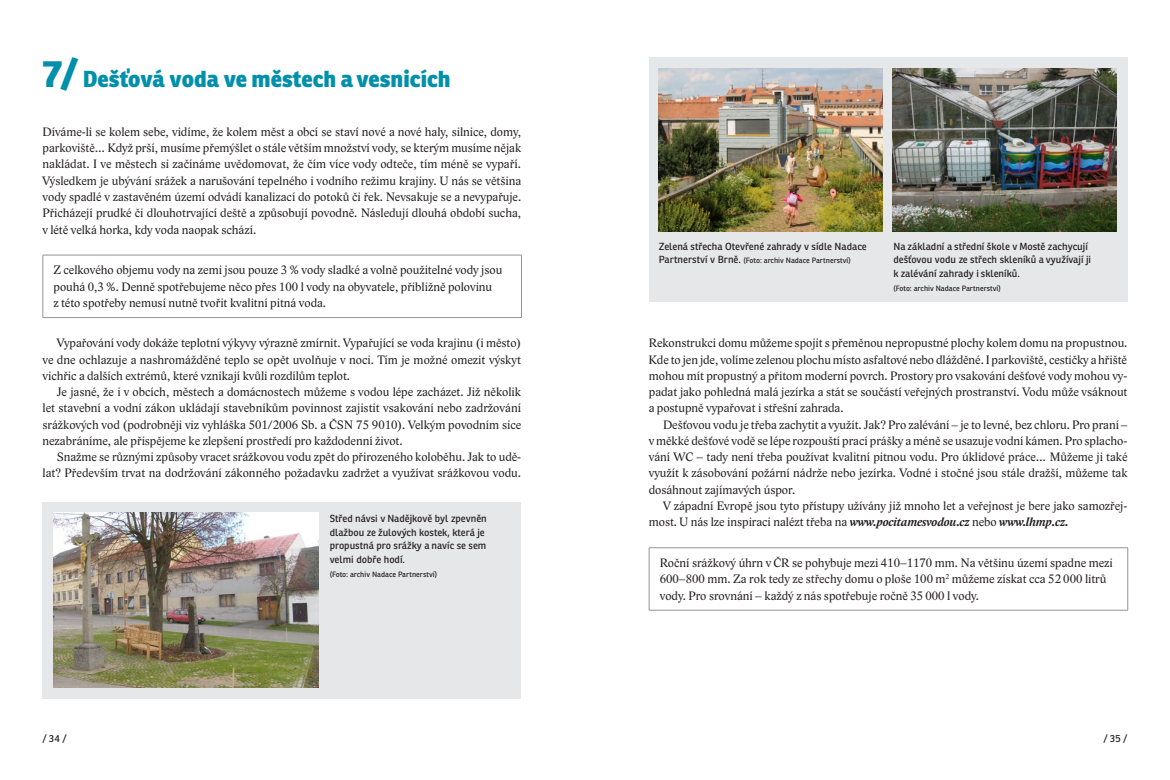
<style>
.page{position:relative;width:1170px;height:780px;background:#fff}
.page>*{position:absolute;margin:0;border:0;box-sizing:border-box;transform-origin:0 0}
.Nadpis_1{font:800 22.5px "Ronnia";color:#0090ab}
.Odstavec{font:12.5px/16.2px "Lido STF";color:#231f20;text-align:justify}
.Odstavec_1{font:12.5px/16.2px "Lido STF";color:#231f20;text-align:justify}
.Box{font:12.5px/16.2px "Lido STF";color:#231f20}
.Popisek_Foto{font:10px/13.8px "Ronnia";color:#231f20}
.Popisek_Foto-2{font:7.5px "Ronnia";color:#231f20}
.s1{font-size:37.5px}
.s2{font-size:10px}
.s3{font-weight:700;font-style:italic}
</style>
<div class="page">
<hr style="left:43px;top:255px;width:478px;height:1px;background:#939598">
<hr style="left:43px;top:255px;width:1px;height:62px;background:#939598">
<hr style="left:521px;top:255px;width:1px;height:62px;background:#939598">
<hr style="left:43px;top:317px;width:478px;height:1px;background:#939598">
<hr style="left:648px;top:547px;width:479px;height:1px;background:#939598">
<hr style="left:648px;top:548px;width:1px;height:62px;background:#939598">
<hr style="left:1127px;top:548px;width:1px;height:62px;background:#939598">
<hr style="left:648px;top:610px;width:479px;height:1px;background:#939598">
<div style="left:43px;top:502px;width:478px;height:196px;background:#e6e7e9"></div>
<img style="left:53px;top:512px;width:265px;height:175px">
<div style="left:648px;top:57px;width:479px;height:244px;background:#e6e7e9"></div>
<img style="left:659px;top:68px;width:223px;height:163px">
<img style="left:892px;top:68px;width:223px;height:163px">
<p class="Nadpis_1" style="left:43px;top:65px;width:409px"><span class="s1">7/</span> Dešťová voda ve městech a vesnicích</p>
<p class="Odstavec_1" style="left:43px;top:124px;width:480px">Díváme-li se kolem sebe, vidíme, že kolem měst a obcí se staví nové a nové haly, silnice, domy, parkoviště… Když prší, musíme přemýšlet o stále větším množství vody, se kterým musíme nějak nakládat. I ve městech si začínáme uvědomovat, že čím více vody odteče, tím méně se vypaří.<br>Výsledkem je ubývání srážek a narušování tepelného i vodního režimu krajiny. U nás se většina vody spadlé v zastavěném území odvádí kanalizací do potoků či řek. Nevsakuje se a nevypařuje.<br>Přicházejí prudké či dlouhotrvající deště a způsobují povodně. Následují dlouhá období sucha, v létě velká horka, kdy voda naopak schází.</p>
<p class="Box" style="left:53px;top:262px;width:450px">Z celkového objemu vody na zemi jsou pouze 3 % vody sladké a volně použitelné vody jsou pouhá 0,3 %. Denně spotřebujeme něco přes 100 l vody na obyvatele, přibližně polovinu<br>z této spotřeby nemusí nutně tvořit kvalitní pitná voda.</p>
<p class="Odstavec" style="left:43px;top:335px;width:480px;text-indent:14px">Vypařování vody dokáže teplotní výkyvy výrazně zmírnit. Vypařující se voda krajinu (i město) ve dne ochlazuje a nashromážděné teplo se opět uvolňuje v noci. Tím je možné omezit výskyt vichřic a dalších extrémů, které vznikají kvůli rozdílům teplot.</p>
<p class="Odstavec" style="left:43px;top:384px;width:480px;text-indent:14px">Je jasné, že i v obcích, městech a domácnostech můžeme s vodou lépe zacházet. Již několik let stavební a vodní zákon ukládají stavebníkům povinnost zajistit vsakování nebo zadržování srážkových vod (podrobněji viz vyhláška 501/2006 Sb. a ČSN 75 9010). Velkým povodním sice nezabráníme, ale přispějeme ke zlepšení prostředí pro každodenní život.</p>
<p class="Odstavec" style="left:43px;top:449px;width:480px;text-align:right">Snažme se různými způsoby vracet srážkovou vodu zpět do přirozeného koloběhu. Jak to udě&shy;lat? Především trvat na dodržování zákonného požadavku zadržet a využívat srážkovou vodu.</p>
<p class="Popisek_Foto" style="left:330px;top:511px;width:159px">Střed návsi v Nadějkově byl zpevněn dlažbou ze žulových kostek, která je propustná pro srážky a navíc se sem velmi dobře hodí.</p>
<p class="Popisek_Foto-2" style="left:330px;top:569px;width:109px">(Foto: archiv Nadace Partnerství)</p>
<p class="Popisek_Foto" style="left:659px;top:239px;width:209px">Zelená střecha Otevřené zahrady v sídle Nadace</p>
<p class="Popisek_Foto-2" style="left:659px;top:256px;width:193px"><span class="s2">Partnerství v Brně.</span> (Foto: archiv Nadace Partnerství)</p>
<p class="Popisek_Foto" style="left:893px;top:239px;width:199px">Na základní a střední škole v Mostě zachycují dešťovou vodu ze střech skleníků a využívají ji k zalévání zahrady i skleníků.</p>
<p class="Popisek_Foto-2" style="left:893px;top:283px;width:109px">(Foto: archiv Nadace Partnerství)</p>
<p class="Odstavec" style="left:648px;top:335px;width:480px">Rekonstrukci domu můžeme spojit s přeměnou nepropustné plochy kolem domu na propustnou.<br>Kde to jen jde, volíme zelenou plochu místo asfaltové nebo dlážděné. I parkoviště, cestičky a hřiště mohou mít propustný a přitom moderní povrch. Prostory pro vsakování dešťové vody mohou vy&shy;padat jako pohledná malá jezírka a stát se součástí veřejných prostranství. Vodu může vsáknout a postupně vypařovat i střešní zahrada.</p>
<p class="Odstavec" style="left:648px;top:416px;width:480px;text-indent:14px">Dešťovou vodu je třeba zachytit a využít. Jak? Pro zalévání – je to levné, bez chloru. Pro praní – v měkké dešťové vodě se lépe rozpouští prací prášky a méně se usazuje vodní kámen. Pro splacho&shy;vání WC – tady není třeba používat kvalitní pitnou vodu. Pro úklidové práce… Můžeme ji také využít k zásobování požární nádrže nebo jezírka. Vodné i stočné jsou stále dražší, můžeme tak dosáhnout zajímavých úspor.</p>
<p class="Odstavec" style="left:648px;top:497px;width:480px;text-indent:14px">V západní Evropě jsou tyto přístupy užívány již mnoho let a veřejnost je bere jako samozřej&shy;most. U nás lze inspiraci nalézt třeba na <span class="s3">www.pocitamesvodou.cz</span> nebo <span class="s3">www.lhmp.cz.</span></p>
<p class="Box" style="left:659px;top:555px;width:454px">Roční srážkový úhrn v ČR se pohybuje mezi 410–1170 mm. Na většinu území spadne mezi<br>600–800 mm. Za rok tedy ze střechy domu o ploše 100 m<sup>2</sup> můžeme získat cca 52 000 litrů vody. Pro srovnání – každý z nás spotřebuje ročně 35 000 l vody.</p>
<p class="Popisek_Foto" style="left:43px;top:731px;width:26px">/ 34 /</p>
<p class="Popisek_Foto" style="left:1103px;top:731px;width:25px">/ 35 /</p>
</div>
